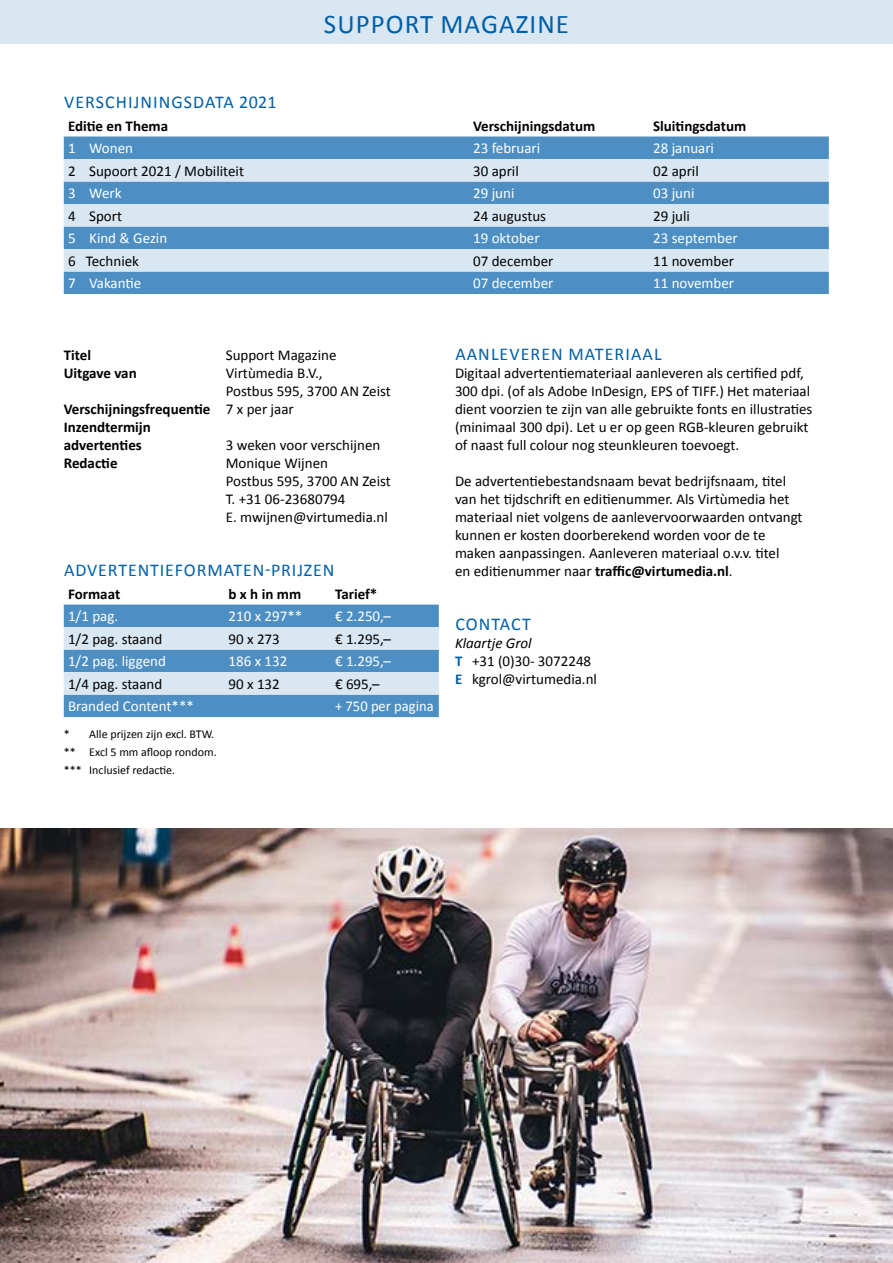
<style>
.page{position:relative;width:893px;height:1263px;background:#fff}
.page>*{position:absolute;margin:0;border:0;box-sizing:border-box;transform-origin:0 0}
.t1{font:27px "Calibri";letter-spacing:.04em;color:#005fa9}
.t2{font:18px "Calibri";letter-spacing:.05em;color:#005fa9}
.t3{font:15px/18px "Calibri";color:#000}
.t4{font:15px "Calibri";color:#fff}
.t5{font:700 15px "Calibri";color:#000}
.t6{font:12px/18px "Calibri";color:#000}
.s1{font-weight:400}
.s2{font-weight:700}
.s3{font-style:italic}
.s4{font-weight:700;color:#005fa9}
</style>
<div class="page">
<img style="left:0;top:828px;width:893px;height:435px">
<svg style="left:64px;top:604px;width:375px;height:113px;background:#86b3d6"></svg>
<div style="left:64px;top:136px;width:765px;height:158px;background:#4d8fc3"></div>
<svg style="left:64px;top:159px;width:765px;height:113px;background:#a1c4df"></svg>
<div style="left:0;top:0;width:893px;height:44px;background:#d9e7f2"></div>
<h1 class="t1" style="left:324px;top:7px;width:247px">SU PPORT MAGAZINE</h1>
<p class="t2" style="left:64px;top:91px;width:214px">VERSCHIJNINGSDATA 2021</p>
<p class="t5" style="left:68px;top:116px;width:102px">Editie en Thema</p>
<p class="t5" style="left:473px;top:116px;width:124px">Verschijningsdatum</p>
<p class="t5" style="left:653px;top:116px;width:95px">Sluitingsdatum</p>
<p class="t4" style="left:68px;top:139px;width:67px">1 Wonen</p>
<p class="t4" style="left:473px;top:139px;width:69px">23 februari</p>
<p class="t4" style="left:653px;top:139px;width:62px">28 januari</p>
<p class="t3" style="left:68px;top:162px;width:178px">2 Supoort 2021 / Mobiliteit</p>
<p class="t3" style="left:473px;top:162px;width:47px">30 april</p>
<p class="t3" style="left:653px;top:162px;width:47px">02 april</p>
<p class="t4" style="left:68px;top:184px;width:55px">3 Werk</p>
<p class="t4" style="left:473px;top:184px;width:43px">29 juni</p>
<p class="t4" style="left:653px;top:184px;width:43px">03 juni</p>
<p class="t3" style="left:68px;top:207px;width:56px">4 Sport</p>
<p class="t3" style="left:473px;top:207px;width:75px">24 augustus</p>
<p class="t3" style="left:653px;top:207px;width:38px">29 juli</p>
<p class="t4" style="left:68px;top:229px;width:101px">5 Kind &amp; Gezin</p>
<p class="t4" style="left:473px;top:229px;width:68px">19 oktober</p>
<p class="t4" style="left:653px;top:229px;width:86px">23 september</p>
<p class="t3" style="left:68px;top:252px;width:73px">6 Techniek</p>
<p class="t3" style="left:473px;top:252px;width:82px">07 december</p>
<p class="t3" style="left:653px;top:252px;width:82px">11 november</p>
<p class="t4" style="left:68px;top:274px;width:75px">7 Vakantie</p>
<p class="t4" style="left:473px;top:274px;width:82px">07 december</p>
<p class="t4" style="left:653px;top:274px;width:82px">11 november</p>
<p class="t5" style="left:64px;top:345px;width:29px">Titel</p>
<p class="t3" style="left:226px;top:346px;width:112px">Support Magazine</p>
<p class="t5" style="left:64px;top:363px;width:74px">Uitgave van</p>
<p class="t3" style="left:226px;top:364px;width:98px">Virtùmedia B.V.,</p>
<p class="t3" style="left:226px;top:382px;width:167px">Postbus 595, 3700 AN Zeist</p>
<p class="t5" style="left:64px;top:399px;width:232px">Verschijningsfrequentie <span class="s1">7 x per jaar</span></p>
<p class="t5" style="left:64px;top:417px;width:89px">Inzendtermijn</p>
<p class="t5" style="left:64px;top:435px;width:80px">advertenties</p>
<p class="t3" style="left:226px;top:436px;width:156px">3 weken voor verschijnen</p>
<p class="t5" style="left:64px;top:453px;width:55px">Redactie</p>
<p class="t3" style="left:226px;top:454px;width:167px">Monique Wijnen<br>Postbus 595, 3700 AN Zeist<br>T. +31 06-23680794<br>E. mwijnen@virtumedia.nl</p>
<p class="t2" style="left:64px;top:559px;width:272px">ADVERTENTIEFORMATEN-PRIJZEN</p>
<p class="t5" style="left:68px;top:584px;width:54px">Formaat</p>
<p class="t5" style="left:229px;top:584px;width:74px">b x h in mm</p>
<p class="t5" style="left:335px;top:584px;width:44px">Tarief*</p>
<p class="t4" style="left:68px;top:607px;width:52px">1/1 pag.</p>
<p class="t4" style="left:229px;top:607px;width:75px">210 x 297**</p>
<p class="t4" style="left:335px;top:607px;width:58px">€ 2.250,–</p>
<p class="t3" style="left:68px;top:630px;width:96px">1/2 pag. staand</p>
<p class="t3" style="left:229px;top:630px;width:53px">90 x 273</p>
<p class="t3" style="left:335px;top:630px;width:58px">€ 1.295,–</p>
<p class="t4" style="left:68px;top:652px;width:99px">1/2 pag. liggend</p>
<p class="t4" style="left:229px;top:652px;width:60px">186 x 132</p>
<p class="t4" style="left:335px;top:652px;width:58px">€ 1.295,–</p>
<p class="t3" style="left:68px;top:675px;width:96px">1/4 pag. staand</p>
<p class="t3" style="left:229px;top:675px;width:53px">90 x 132</p>
<p class="t3" style="left:335px;top:675px;width:46px">€ 695,–</p>
<p class="t4" style="left:68px;top:697px;width:127px">Branded Content***</p>
<p class="t4" style="left:335px;top:697px;width:100px">+ 750 per pagina</p>
<p class="t6" style="left:64px;top:725px;width:155px">* Alle prijzen zijn excl. BTW. ** Excl 5 mm afloop rondom. *** Inclusief redactie.</p>
<p class="t2" style="left:455px;top:343px;width:208px">AANLEVEREN MATERIAAL</p>
<p class="t3" style="left:455px;top:364px;width:359px">Digitaal advertentiemateriaal aanleveren als certified pdf, 300 dpi. (of als Adobe InDesign, EPS of TIFF.) Het materiaal dient voorzien te zijn van alle gebruikte fonts en illustraties (minimaal 300 dpi). Let u er op geen RGB-kleuren gebruikt of naast full colour nog steunkleuren toevoegt.</p>
<p class="t3" style="left:455px;top:472px;width:349px">De advertentiebestandsnaam bevat bedrijfsnaam, titel van het tijdschrift en editienummer. Als Virtùmedia het materiaal niet volgens de aanlevervoorwaarden ontvangt kunnen er kosten doorberekend worden voor de te maken aanpassingen. Aanleveren materiaal o.v.v. titel<br>en editienummer naar <span class="s2">traffic@virtumedia.nl</span>.</p>
<p class="t2" style="left:455px;top:613px;width:77px">CONTACT</p>
<p class="t3" style="left:455px;top:634px;width:144px"><span class="s3">Klaartje Grol<br></span><span class="s4">T</span> +31 (0)30- 3072248 <span class="s4">e</span> kgrol@virtumedia.nl</p>
</div>
